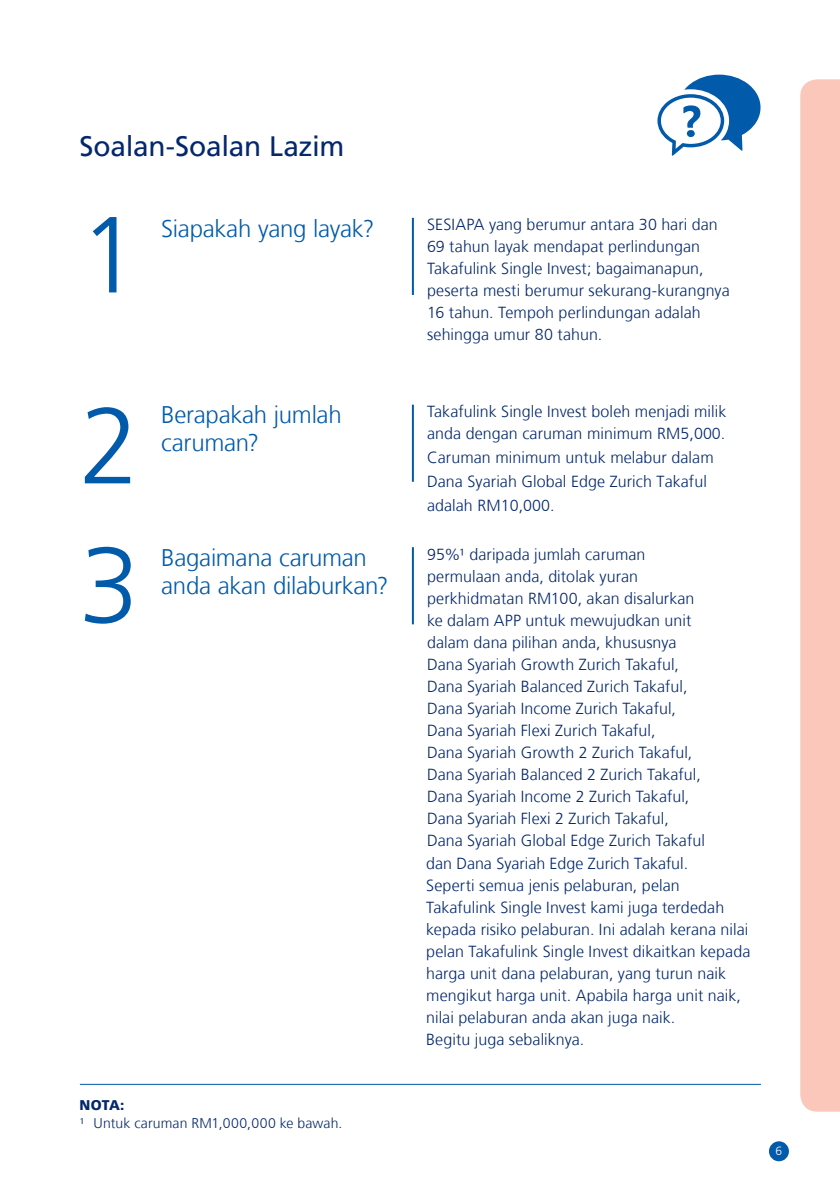
<style>
.page{position:relative;width:840px;height:1191px;background:#fff}
.page>*{position:absolute;margin:0;border:0;box-sizing:border-box;transform-origin:0 0}
.t1{font:300 108px/190.8px "Frutiger";color:#015aaa}
.t2{font:28px "Frutiger";letter-spacing:-.01em;color:#04286b}
.t3{font:300 24px/28px "Frutiger";letter-spacing:-.01em;color:#015aaa}
.t4{font:300 16px/22px "Frutiger";letter-spacing:.005em;color:#04286b}
.t5{font:300 14px "Frutiger";letter-spacing:.01em;color:#04286b}
.t6{font:900 14px "Frutiger";color:#04286b}
.t7{font:300 12px "Frutiger";color:#fff}
</style>
<div class="page">
<div style="left:768px;top:1141px;width:20px;height:20px;background:#015aaa;border-radius:50%"></div>
<div style="left:800px;top:79px;width:39px;height:1032px;background:#fbc7bb"></div>
<svg style="left:657px;top:75px;width:103px;height:81px"></svg>
<hr style="left:411px;top:218px;width:2px;height:77px;background:#015aaa">
<hr style="left:411px;top:405px;width:2px;height:77px;background:#015aaa">
<hr style="left:411px;top:547px;width:2px;height:77px;background:#015aaa">
<hr style="left:80px;top:1083px;width:680px;height:1px;background:#015aaa">
<h2 class="t2" style="left:79px;top:129px;width:266px">Soalan-Soalan Lazim</h2>
<h1 class="t1" style="left:79px;top:161px;width:62px">1<br>2</h1>
<h1 class="t1" style="left:79px;top:492px;width:62px">3</h1>
<h3 class="t3" style="left:161px;top:215px;width:215px">Siapakah yang layak?</h3>
<h3 class="t3" style="left:161px;top:401px;width:182px">Berapakah jumlah caruman?</h3>
<h3 class="t3" style="left:161px;top:544px;width:229px">Bagaimana caruman anda akan dilaburkan?</h3>
<p class="t6" style="left:79px;top:1097px;width:47px">NOTA:</p>
<p class="t5" style="left:79px;top:1115px;width:264px">¹ Untuk caruman RM1,000,000 ke bawah.</p>
<p class="t4" style="left:427px;top:214px;width:304px">SESIAPA yang berumur antara 30 hari dan 69 tahun layak mendapat perlindungan Takafulink Single Invest; bagaimanapun, peserta mesti berumur sekurang-kurangnya 16 tahun. Tempoh perlindungan adalah sehingga umur 80 tahun.</p>
<p class="t4" style="left:427px;top:401px;width:300px">Takafulink Single Invest boleh menjadi milik anda dengan caruman minimum RM5,000.</p>
<p class="t4" style="left:427px;top:446px;width:288px;line-height:24px">Caruman minimum untuk melabur dalam<br>Dana Syariah Global Edge Zurich Takaful adalah RM10,000.</p>
<p class="t4" style="left:426px;top:543px;width:325px">95%¹ daripada jumlah caruman<br>permulaan anda, ditolak yuran<br>perkhidmatan RM100, akan disalurkan<br>ke dalam APP untuk mewujudkan unit<br>dalam dana pilihan anda, khususnya<br>Dana Syariah Growth Zurich Takaful,<br>Dana Syariah Balanced Zurich Takaful,<br>Dana Syariah Income Zurich Takaful,<br>Dana Syariah Flexi Zurich Takaful,<br>Dana Syariah Growth 2 Zurich Takaful,<br>Dana Syariah Balanced 2 Zurich Takaful,<br>Dana Syariah Income 2 Zurich Takaful,<br>Dana Syariah Flexi 2 Zurich Takaful,<br>Dana Syariah Global Edge Zurich Takaful<br>dan Dana Syariah Edge Zurich Takaful.<br>Seperti semua jenis pelaburan, pelan Takafulink Single Invest kami juga terdedah kepada risiko pelaburan. Ini adalah kerana nilai pelan Takafulink Single Invest dikaitkan kepada harga unit dana pelaburan, yang turun naik mengikut harga unit. Apabila harga unit naik, nilai pelaburan anda akan juga naik.<br>Begitu juga sebaliknya.</p>
<p class="t7" style="left:775px;top:1144px;width:8px">6</p>
</div>
